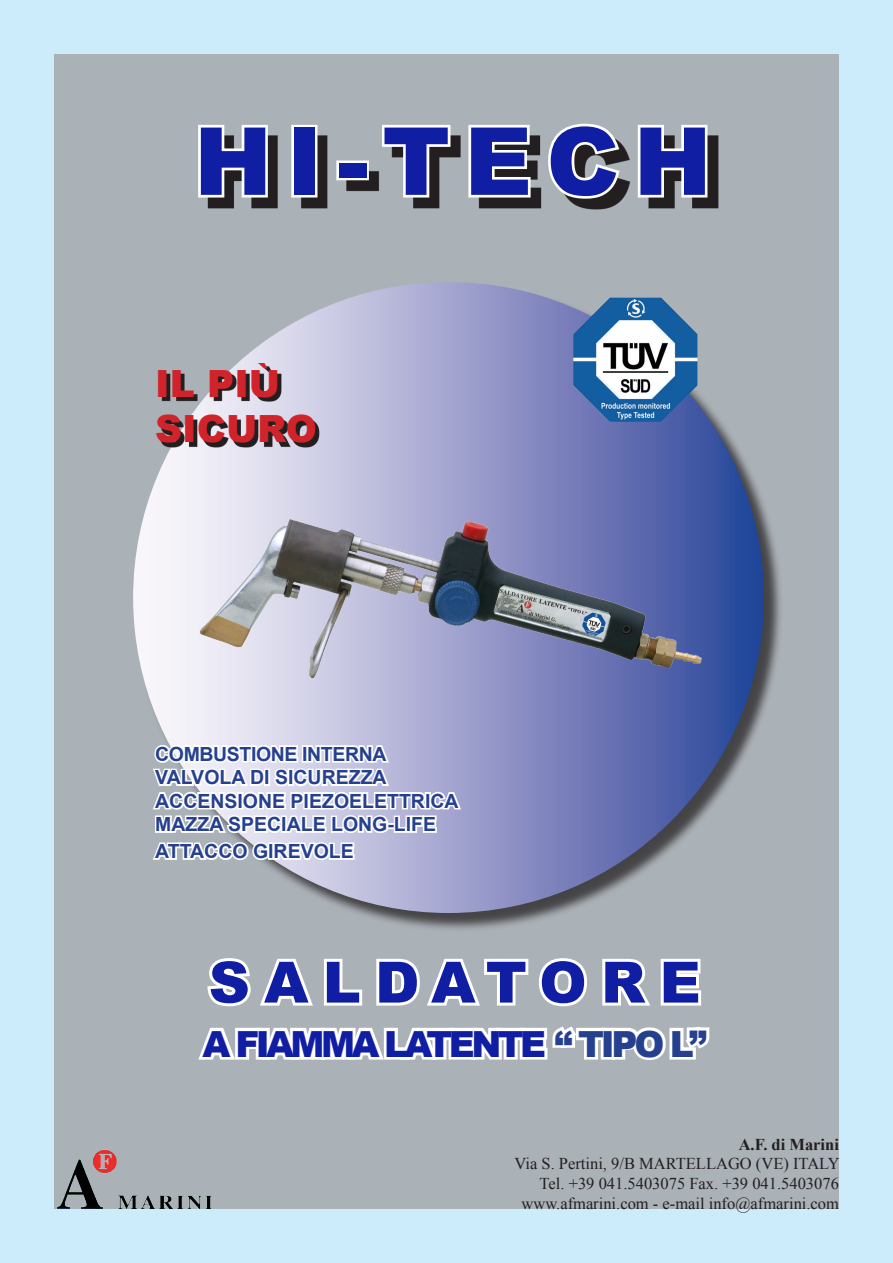
<style>
.page{position:relative;width:893px;height:1263px;background:#ccecfb}
.page>*{position:absolute;margin:0;border:0;box-sizing:border-box;transform-origin:0 0}
.t1{font:900 94.05px "Arial";letter-spacing:.15em;color:#101ea3}
.t2{font:900 57px "Arial";letter-spacing:.25em;color:#101ea3}
.t3{font:900 37.5px/45px "Arial";color:#d1232a}
.t4{font:900 36px "Arial";letter-spacing:-.1em;color:#101ea3}
.t5{font:700 19.5px/23.4px "Arial";color:#25408f}
.t6{font:16.5px/19.8px "Times New Roman";color:#231f20;text-align:right}
.t7{font:700 16.5px "Times New Roman";color:#231f20}
.s1{color:#25408f}
</style>
<div class="page">
<div style="left:54px;top:54px;width:785px;height:1155px;background:#aab1b7"></div>
<div style="left:134px;top:283px;width:650px;height:650px;background:#231f20;opacity:.75"></div>
<svg style="left:133px;top:282px;width:631px;height:631px;background:#9097c7"></svg>
<img style="left:573px;top:298px;width:124px;height:124px">
<svg style="left:174px;top:124px;width:610px;height:160px"></svg>
<svg style="left:195px;top:124px;width:76px;height:76px"></svg>
<div style="left:291px;top:125px;width:26px;height:73px;border:5px solid #fff"></div>
<div style="left:336px;top:160px;width:33px;height:20px;border:5px solid #fff"></div>
<svg style="left:379px;top:124px;width:74px;height:76px"></svg>
<svg style="left:466px;top:124px;width:67px;height:76px"></svg>
<svg style="left:545px;top:123px;width:78px;height:79px"></svg>
<svg style="left:635px;top:124px;width:75px;height:76px"></svg>
<svg style="left:198px;top:958px;width:512px;height:102px"></svg>
<svg style="left:151px;top:359px;width:381px;height:100px;background:#a8a8c2"></svg>
<svg style="left:150px;top:722px;width:313px;height:143px;background:#d9dae8"></svg>
<img style="left:57px;top:1149px;width:155px;height:60px">
<img style="left:193px;top:505px;width:511px;height:184px">
<h1 class="t1" style="left:194px;top:93px;width:519px">HI-TECH</h1>
<h3 class="t3" style="left:155px;top:360px;width:163px">IL PIÙ<br>SICURO</h3>
<p class="t5" style="left:155px;top:743px;width:305px">COMBUSTIONE INTERNA<br>VALVOLA DI SICUREZZA<br>ACCENSIONE PIEZOELETTRICA<br>MAZZA SPECIALE LONG-LIFE</p>
<p class="t5" style="left:155px;top:840px;width:200px">ATTACCO GIREVOLE</p>
<h2 class="t2" style="left:209px;top:941px;width:494px">SALDATORE</h2>
<h3 class="t4" style="left:203px;top:1017px;width:506px">A FIAMMA LATENTE <span class="s1">“ TIPO L”</span></h3>
<p class="t7" style="left:739px;top:1133px;width:102px">A.F. di Marini</p>
<p class="t6" style="left:515px;top:1154px;width:327px">Via S. Pertini, 9/B MARTELLAGO (VE) ITALY<br>Tel. +39 041.5403075 Fax. +39 041.5403076 www.afmarini.com - e-mail info@afmarini.com</p>
</div>
